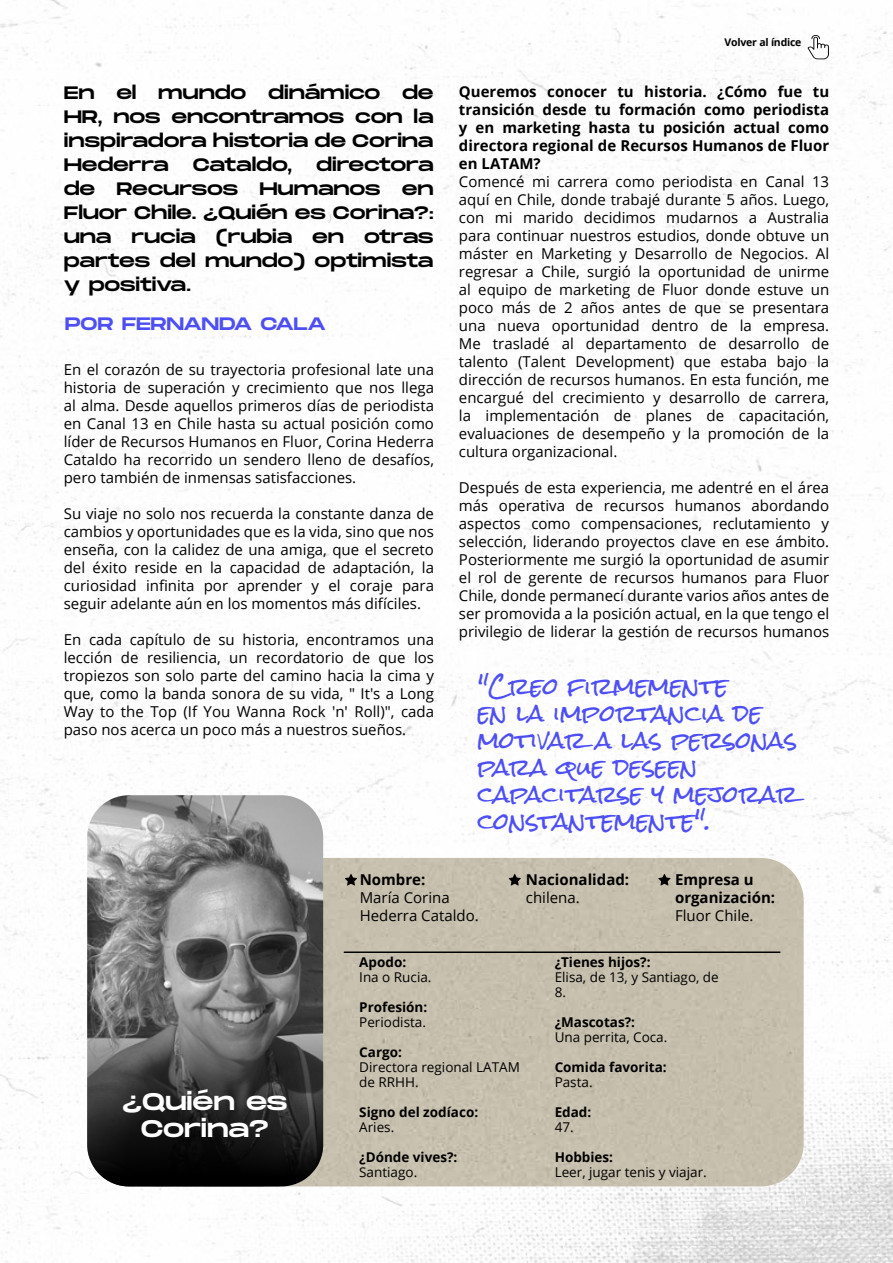
<style>
.page{position:relative;width:893px;height:1263px;background:#fff}
.page>*{position:absolute;margin:0;border:0;box-sizing:border-box;transform-origin:0 0}
.t1{font:24px/27px "Monument Extended";letter-spacing:-.01em;color:#fff;text-align:center}
.t2{font:22.5px/27px "Rock Salt";color:#4d4ff5}
.t3{font:18px/24px "Monument Extended";letter-spacing:-.01em;color:#000;text-align:justify}
.t4{font:18px "Monument Extended";letter-spacing:-.015em;color:#4d4ff5}
.t5{font:15px/18px "Open Sans";color:#000;text-align:justify}
.t6{font:700 15px/18px "Open Sans";color:#000}
.t7{font:13.5px/15px "Open Sans";color:#000}
.t8{font:700 13.5px "Open Sans";color:#000}
.t9{font:700 10.5px "Open Sans";letter-spacing:-.02em;color:#000}
</style>
<div class="page">
<img style="left:1px;top:0;width:892px;height:1263px">
<img style="left:0;top:0;width:1px;height:1263px">
<div style="left:323px;top:858px;width:481px;height:328px;background:#c6bfad"></div>
<svg style="left:87px;top:795px;width:236px;height:391px;background:#636363"></svg>
<svg style="left:345px;top:874px;width:12px;height:12px"></svg>
<svg style="left:508px;top:874px;width:13px;height:12px"></svg>
<svg style="left:658px;top:874px;width:13px;height:12px"></svg>
<hr style="left:344px;top:951px;width:436px;height:2px;background:#000">
<svg style="left:807px;top:35px;width:22px;height:24px"></svg>
<p class="t3" style="left:64px;top:81px;width:371px">En el mundo dinámico de HR, nos encontramos con la inspiradora historia de Corina Hederra</p>
<p class="t3" style="left:64px;top:153px;width:371px;text-indent:252px">directora de Recursos Humanos en Fluor Chile. ¿Quién es Corina?: una rucia (rubia en otras partes del mundo) optimista y positiva.</p>
<p class="t4" style="left:65px;top:310px;width:263px">POR FERNANDA CALA</p>
<p class="t3" style="left:193px;top:153px;width:101px">Cataldo,</p>
<p class="t5" style="left:64px;top:360px;width:372px">En el corazón de su trayectoria profesional late una historia de superación y crecimiento que nos llega al alma. Desde aquellos primeros días de periodista en Canal 13 en Chile hasta su actual posición como líder de Recursos Humanos en Fluor, Corina Hederra Cataldo ha recorrido un sendero lleno de desafíos, pero también de inmensas satisfacciones.</p>
<p class="t5" style="left:64px;top:504px;width:372px">Su viaje no solo nos recuerda la constante danza de cambios y oportunidades que es la vida, sino que nos enseña, con la calidez de una amiga, que el secreto del éxito reside en la capacidad de adaptación, la curiosidad infinita por aprender y el coraje para seguir adelante aún en los momentos más difíciles.</p>
<p class="t5" style="left:64px;top:630px;width:372px">En cada capítulo de su historia, encontramos una lección de resiliencia, un recordatorio de que los tropiezos son solo parte del camino hacia la cima y que, como la banda sonora de su vida, " It's a Long Way to the Top (If You Wanna Rock 'n' Roll)", cada paso nos acerca un poco más a nuestros sueños.</p>
<p class="t9" style="left:725px;top:35px;width:78px">Volver al índice</p>
<p class="t6" style="left:459px;top:82px;width:372px;text-align:justify">Queremos conocer tu historia. ¿Cómo fue tu transición desde tu formación como periodista y en marketing hasta tu posición actual como directora regional de Recursos Humanos de Fluor en LATAM?</p>
<p class="t5" style="left:459px;top:172px;width:372px">Comencé mi carrera como periodista en Canal 13 aquí en Chile, donde trabajé durante 5 años. Luego, con mi marido decidimos mudarnos a Australia para continuar nuestros estudios, donde obtuve un máster en Marketing y Desarrollo de Negocios. Al regresar a Chile, surgió la oportunidad de unirme al equipo de marketing de Fluor donde estuve un poco más de 2 años antes de que se presentara una nueva oportunidad dentro de la empresa.<br>Me trasladé al departamento de desarrollo de talento (Talent Development) que estaba bajo la dirección de recursos humanos. En esta función, me encargué del crecimiento y desarrollo de carrera, la implementación de planes de capacitación, evaluaciones de desempeño y la promoción de la cultura organizacional.</p>
<p class="t5" style="left:459px;top:478px;width:372px">Después de esta experiencia, me adentré en el área más operativa de recursos humanos abordando aspectos como compensaciones, reclutamiento y selección, liderando proyectos clave en ese ámbito.<br>Posteriormente me surgió la oportunidad de asumir el rol de gerente de recursos humanos para Fluor Chile, donde permanecí durante varios años antes de ser promovida a la posición actual, en la que tengo el privilegio de liderar la gestión de recursos humanos</p>
<h2 class="t2" style="left:478px;top:673px;width:322px">"CREO FIRMEMENTE<br>EN LA IMPORTANCIA DE<br>MOTIVAR A LAS PERSONAS<br>PARA QUE DESEEN<br>CAPACITARSE Y MEJORAR<br>CONSTANTEMENTE".</h2>
<h1 class="t1" style="left:122px;top:1087px;width:167px">¿Quién es<br>Corina?</h1>
<p class="t6" style="left:360px;top:870px;width:67px">Nombre:</p>
<p class="t5" style="left:360px;top:888px;width:121px">María Corina<br>Hederra Cataldo.</p>
<p class="t8" style="left:359px;top:953px;width:48px">Apodo:</p>
<p class="t7" style="left:359px;top:969px;width:74px">Ina o Rucia.</p>
<p class="t8" style="left:359px;top:998px;width:70px">Profesión:</p>
<p class="t7" style="left:359px;top:1014px;width:68px">Periodista.</p>
<p class="t8" style="left:359px;top:1043px;width:44px">Cargo:</p>
<p class="t7" style="left:359px;top:1059px;width:162px">Directora regional LATAM de RRHH.</p>
<p class="t8" style="left:359px;top:1103px;width:120px">Signo del zodíaco:</p>
<p class="t7" style="left:359px;top:1119px;width:37px">Aries.</p>
<p class="t8" style="left:359px;top:1148px;width:100px">¿Dónde vives?:</p>
<p class="t7" style="left:359px;top:1164px;width:60px">Santiago.</p>
<p class="t6" style="left:526px;top:870px;width:105px">Nacionalidad:</p>
<p class="t5" style="left:526px;top:888px;width:55px">chilena.</p>
<p class="t6" style="left:675px;top:870px;width:102px">Empresa u organización:</p>
<p class="t5" style="left:675px;top:906px;width:80px">Fluor Chile.</p>
<p class="t8" style="left:555px;top:953px;width:97px">¿Tienes hijos?:</p>
<p class="t7" style="left:555px;top:969px;width:166px">Elisa, de 13, y Santiago, de<br>8.</p>
<p class="t8" style="left:555px;top:1013px;width:82px">¿Mascotas?:</p>
<p class="t7" style="left:555px;top:1029px;width:114px">Una perrita, Coca.</p>
<p class="t8" style="left:555px;top:1058px;width:114px">Comida favorita:</p>
<p class="t7" style="left:555px;top:1074px;width:39px">Pasta.</p>
<p class="t8" style="left:555px;top:1103px;width:38px">Edad:</p>
<p class="t7" style="left:555px;top:1119px;width:21px">47.</p>
<p class="t8" style="left:555px;top:1148px;width:60px">Hobbies:</p>
<p class="t7" style="left:555px;top:1164px;width:154px">Leer, jugar tenis y viajar.</p>
</div>
